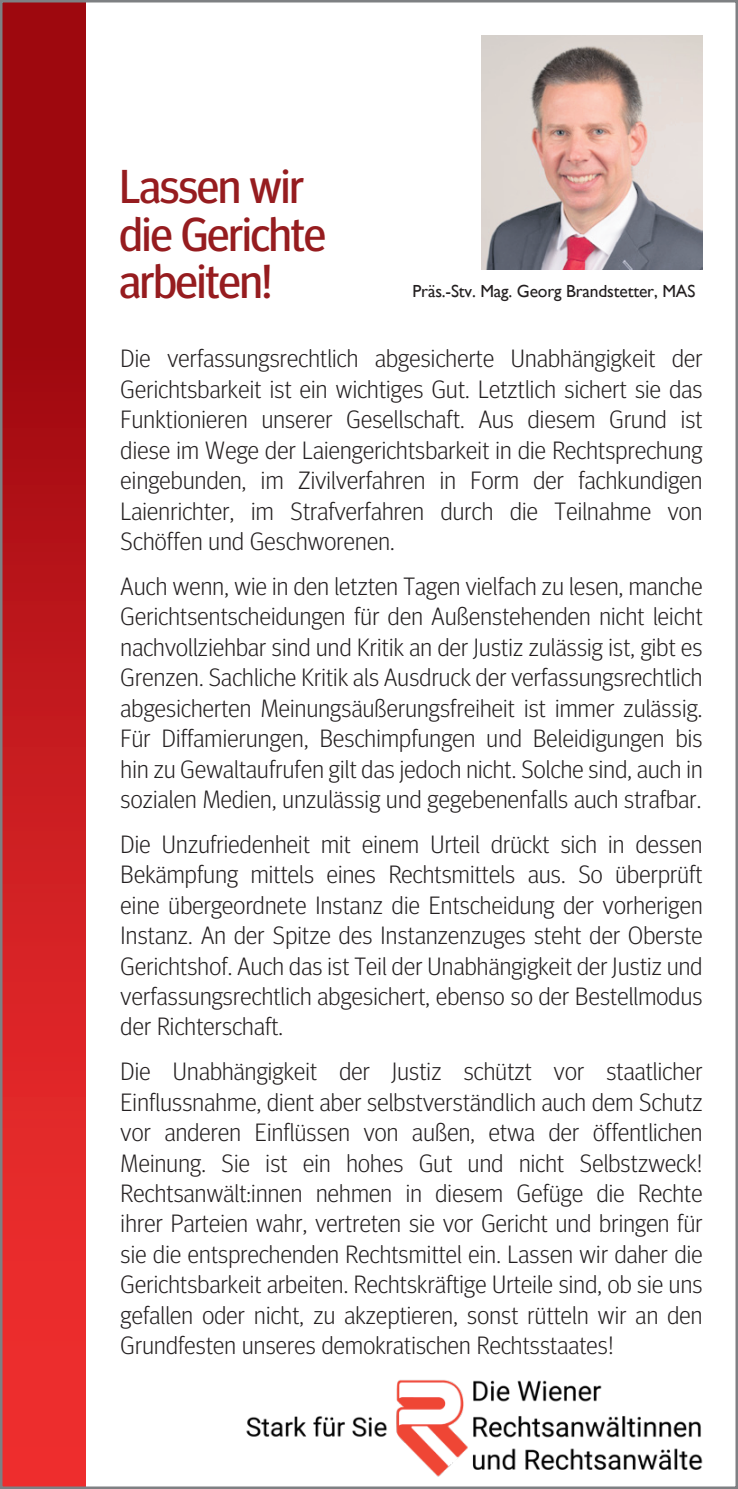
<style>
.page{position:relative;width:738px;height:1489px;background:#fff}
.page>*{position:absolute;margin:0;border:0;box-sizing:border-box;transform-origin:0 0}
.t1{font:47.5px/47.5px "Meta Headline OT";letter-spacing:-.02em;color:#961c1f}
.t2{font:300 25px/30.5px "Meta Headline OT";letter-spacing:.01em;color:#231f20;text-align:justify}
.t3{font:17.5px "Gill Sans";letter-spacing:-.01em;color:#231f20}
</style>
<div class="page">
<div style="left:0;top:0;width:85px;height:1488px;background:linear-gradient(to bottom,#91040b,#f53333)"></div>
<img style="left:481px;top:35px;width:221px;height:234px">
<img style="left:246px;top:1380px;width:456px;height:96px">
<h1 class="t1" style="left:119px;top:163px;width:208px">Lassen wir die Gerichte arbeiten!</h1>
<p class="t3" style="left:412px;top:281px;width:284px">Präs.-Stv. Mag. Georg Brandstetter, MAS</p>
<p class="t2" style="left:120px;top:343px;width:583px">Die verfassungsrechtlich abgesicherte Unabhängigkeit der Gerichtsbarkeit ist ein wichtiges Gut. Letztlich sichert sie das Funktionieren unserer Gesellschaft. Aus diesem Grund ist diese im Wege der Laiengerichtsbarkeit in die Rechtsprechung eingebunden, im Zivilverfahren in Form der fachkundigen Laienrichter, im Strafverfahren durch die Teilnahme von Schöffen und Geschworenen.</p>
<p class="t2" style="left:120px;top:570px;width:583px">Auch wenn, wie in den letzten Tagen vielfach zu lesen, manche Gerichtsentscheidungen für den Außenstehenden nicht leicht nachvollziehbar sind und Kritik an der Justiz zulässig ist, gibt es Grenzen. Sachliche Kritik als Ausdruck der verfassungsrechtlich abgesicherten Meinungsäußerungsfreiheit ist immer zulässig.<br>Für Diffamierungen, Beschimpfungen und Beleidigungen bis hin zu Gewaltaufrufen gilt das jedoch nicht. Solche sind, auch in sozialen Medien, unzulässig und gegebenenfalls auch strafbar.</p>
<p class="t2" style="left:120px;top:828px;width:583px">Die Unzufriedenheit mit einem Urteil drückt sich in dessen Bekämpfung mittels eines Rechtsmittels aus. So überprüft eine übergeordnete Instanz die Entscheidung der vorherigen Instanz. An der Spitze des Instanzenzuges steht der Oberste Gerichtshof. Auch das ist Teil der Unabhängigkeit der Justiz und verfassungsrechtlich abgesichert, ebenso so der Bestellmodus der Richterschaft.</p>
<p class="t2" style="left:120px;top:1055px;width:583px">Die Unabhängigkeit der Justiz schützt vor staatlicher Einflussnahme, dient aber selbstverständlich auch dem Schutz vor anderen Einflüssen von außen, etwa der öffentlichen Meinung. Sie ist ein hohes Gut und nicht Selbstzweck!<br>Rechtsanwält:innen nehmen in diesem Gefüge die Rechte ihrer Parteien wahr, vertreten sie vor Gericht und bringen für sie die entsprechenden Rechtsmittel ein. Lassen wir daher die Gerichtsbarkeit arbeiten. Rechtskräftige Urteile sind, ob sie uns gefallen oder nicht, zu akzeptieren, sonst rütteln wir an den Grundfesten unseres demokratischen Rechtsstaates!</p>
</div>
